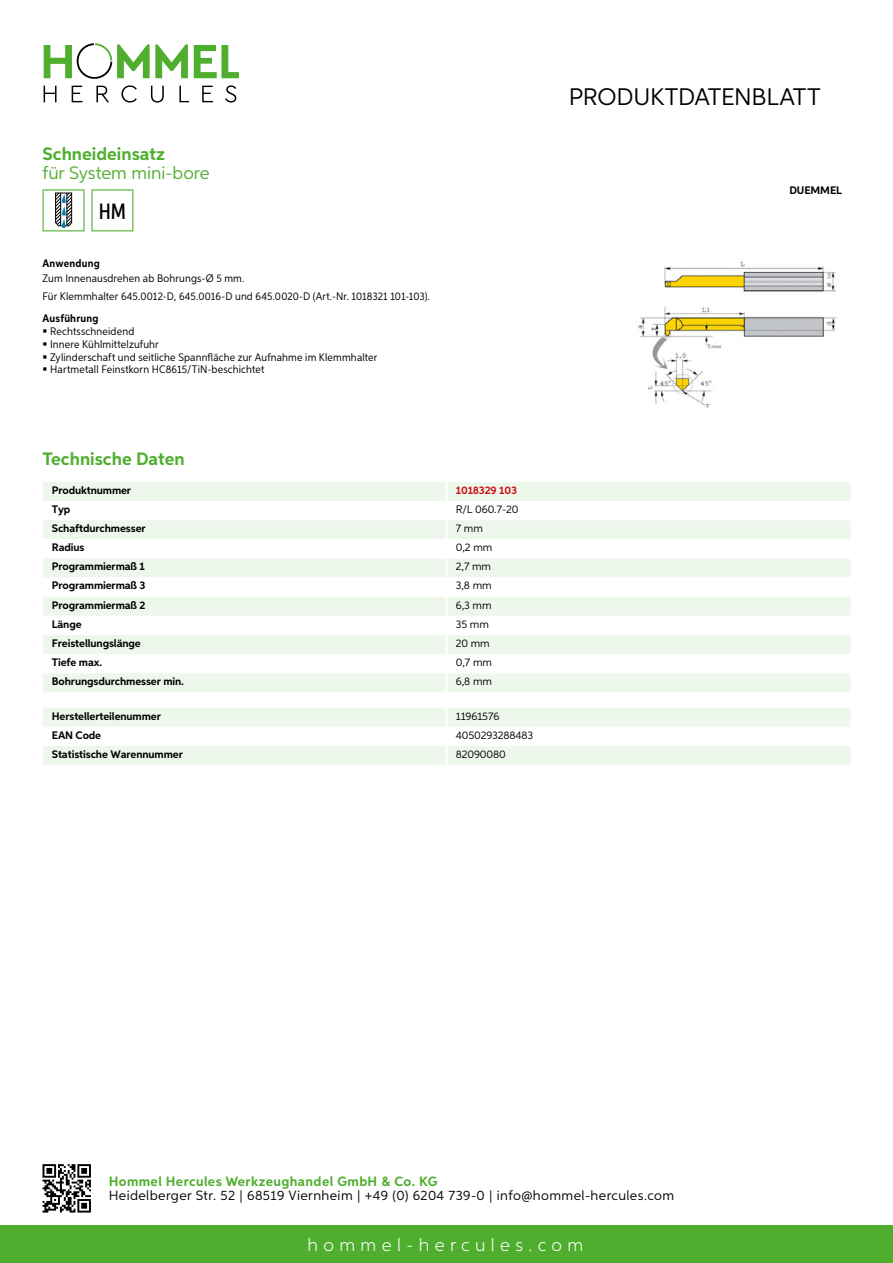
<style>
.page{position:relative;width:893px;height:1263px;background:#fff}
.page>*{position:absolute;margin:0;border:0;box-sizing:border-box;transform-origin:0 0}
.t1{font:24px "Aspira";letter-spacing:-.01em;color:#000}
.t2{font:500 22.2px "Aspira XX Nar";color:#000}
.t3{font:700 18px "Aspira";color:#50ae2f}
.t4{font:300 18px "Aspira";letter-spacing:.3em;color:#fff}
.t5{font:18px "Aspira";color:#50ae2f}
.t6{font:13.5px "Aspira";letter-spacing:.03em;color:#000}
.t7{font:700 13.5px "Aspira";letter-spacing:.03em;color:#50ae2f}
.t8{font:10.95px/12.8px "Aspira Nar";letter-spacing:.015em;color:#000}
.t9{font:700 10.95px "Aspira";letter-spacing:-.01em;color:#000}
.t10{font:10.95px "Aspira";letter-spacing:-.01em;color:#000}
.t11{font:700 10.95px "Aspira Nar";letter-spacing:.02em;color:#000}
.t12{font:700 10.95px "Aspira";letter-spacing:-.01em;color:#cd1013}
</style>
<div class="page">
<div style="left:0;top:1226px;width:893px;height:37px;background:#50ae2f"></div>
<svg style="left:43px;top:1164px;width:48px;height:48px"></svg>
<svg style="left:194px;top:45px;width:45px;height:33px"></svg>
<svg style="left:44px;top:43px;width:144px;height:36px"></svg>
<svg style="left:44px;top:86px;width:13px;height:16px"></svg>
<svg style="left:72px;top:86px;width:10px;height:16px"></svg>
<svg style="left:96px;top:86px;width:13px;height:16px"></svg>
<svg style="left:121px;top:85px;width:16px;height:18px"></svg>
<svg style="left:151px;top:86px;width:13px;height:17px"></svg>
<svg style="left:179px;top:86px;width:10px;height:16px"></svg>
<svg style="left:202px;top:86px;width:11px;height:16px"></svg>
<svg style="left:225px;top:85px;width:11px;height:18px"></svg>
<div style="left:43px;top:482px;width:807px;height:210px;background:#eef7eb"></div>
<svg style="left:43px;top:501px;width:807px;height:172px"></svg>
<hr style="left:445px;top:482px;width:3px;height:19px;background:#fff">
<hr style="left:445px;top:501px;width:3px;height:19px;background:#fff">
<hr style="left:445px;top:520px;width:3px;height:19px;background:#fff">
<hr style="left:445px;top:539px;width:3px;height:19px;background:#fff">
<hr style="left:445px;top:558px;width:3px;height:19px;background:#fff">
<hr style="left:445px;top:577px;width:3px;height:20px;background:#fff">
<hr style="left:445px;top:597px;width:3px;height:19px;background:#fff">
<hr style="left:445px;top:616px;width:3px;height:19px;background:#fff">
<hr style="left:445px;top:635px;width:3px;height:19px;background:#fff">
<hr style="left:445px;top:654px;width:3px;height:19px;background:#fff">
<hr style="left:445px;top:673px;width:3px;height:19px;background:#fff">
<svg style="left:43px;top:708px;width:807px;height:57px"></svg>
<hr style="left:445px;top:746px;width:3px;height:19px;background:#fff">
<svg style="left:43px;top:189px;width:42px;height:42px"></svg>
<svg style="left:91px;top:189px;width:42px;height:42px"></svg>
<img style="left:638px;top:261px;width:199px;height:147px">
<h3 class="t3" style="left:43px;top:142px;width:124px">Schneideinsatz</h3>
<h3 class="t5" style="left:43px;top:162px;width:169px">für System mini-bore</h3>
<h2 class="t2" style="left:99px;top:197px;width:29px">HM</h2>
<p class="t11" style="left:43px;top:257px;width:59px">Anwendung</p>
<p class="t8" style="left:43px;top:270px;width:389px;line-height:17.5px">Zum Innenausdrehen ab Bohrungs-Ø 5 mm.<br>Für Klemmhalter 645.0012-D, 645.0016-D und 645.0020-D (Art.-Nr. 1018321 101-103).</p>
<p class="t11" style="left:43px;top:312px;width:58px">Ausführung</p>
<p class="t8" style="left:50px;top:325px;width:329px">Rechtsschneidend<br>Innere Kühlmittelzufuhr<br>Zylinderschaft und seitliche Spannfläche zur Aufnahme im Klemmhalter Hartmetall Feinstkorn HC8615/TiN-beschichtet</p>
<h3 class="t3" style="left:43px;top:448px;width:144px">Technische Daten</h3>
<p class="t9" style="left:52px;top:483px;width:81px">Produktnummer</p>
<p class="t12" style="left:456px;top:483px;width:63px">1018329 103</p>
<p class="t9" style="left:52px;top:502px;width:20px">Typ</p>
<p class="t10" style="left:456px;top:502px;width:64px">R/L 060.7-20</p>
<p class="t9" style="left:52px;top:521px;width:95px">Schaftdurchmesser</p>
<p class="t10" style="left:456px;top:522px;width:29px">7 mm</p>
<p class="t9" style="left:52px;top:541px;width:34px">Radius</p>
<p class="t10" style="left:456px;top:541px;width:38px">0,2 mm</p>
<p class="t9" style="left:52px;top:560px;width:95px">Programmiermaß 1</p>
<p class="t10" style="left:456px;top:560px;width:37px">2,7 mm</p>
<p class="t9" style="left:52px;top:579px;width:95px">Programmiermaß 3</p>
<p class="t10" style="left:456px;top:579px;width:37px">3,8 mm</p>
<p class="t9" style="left:52px;top:598px;width:95px">Programmiermaß 2</p>
<p class="t10" style="left:456px;top:598px;width:37px">6,3 mm</p>
<p class="t9" style="left:52px;top:617px;width:31px">Länge</p>
<p class="t10" style="left:456px;top:617px;width:35px">35 mm</p>
<p class="t9" style="left:52px;top:636px;width:90px">Freistellungslänge</p>
<p class="t10" style="left:456px;top:636px;width:35px">20 mm</p>
<p class="t9" style="left:52px;top:655px;width:52px">Tiefe max.</p>
<p class="t10" style="left:456px;top:655px;width:38px">0,7 mm</p>
<p class="t9" style="left:52px;top:675px;width:134px">Bohrungsdurchmesser min.</p>
<p class="t10" style="left:456px;top:675px;width:38px">6,8 mm</p>
<p class="t9" style="left:52px;top:709px;width:111px">Herstellerteilenummer</p>
<p class="t10" style="left:456px;top:709px;width:45px">11961576</p>
<p class="t9" style="left:52px;top:728px;width:51px">EAN Code</p>
<p class="t10" style="left:456px;top:728px;width:79px">4050293288483</p>
<p class="t9" style="left:52px;top:747px;width:132px">Statistische Warennummer</p>
<p class="t10" style="left:456px;top:747px;width:51px">82090080</p>
<h1 class="t1" style="left:569px;top:82px;width:253px">Produktdatenblatt</h1>
<p class="t9" style="left:789px;top:183px;width:54px">DUEMMEL</p>
<p class="t7" style="left:109px;top:1172px;width:330px">Hommel Hercules Werkzeughandel GmbH &amp; Co. KG</p>
<p class="t6" style="left:109px;top:1187px;width:567px">Heidelberger Str. 52 | 68519 Viernheim | +49 (0) 6204 739-0 | info@hommel-hercules.com</p>
<h3 class="t4" style="left:307px;top:1234px;width:277px">hommel-hercules.com</h3>
</div>
